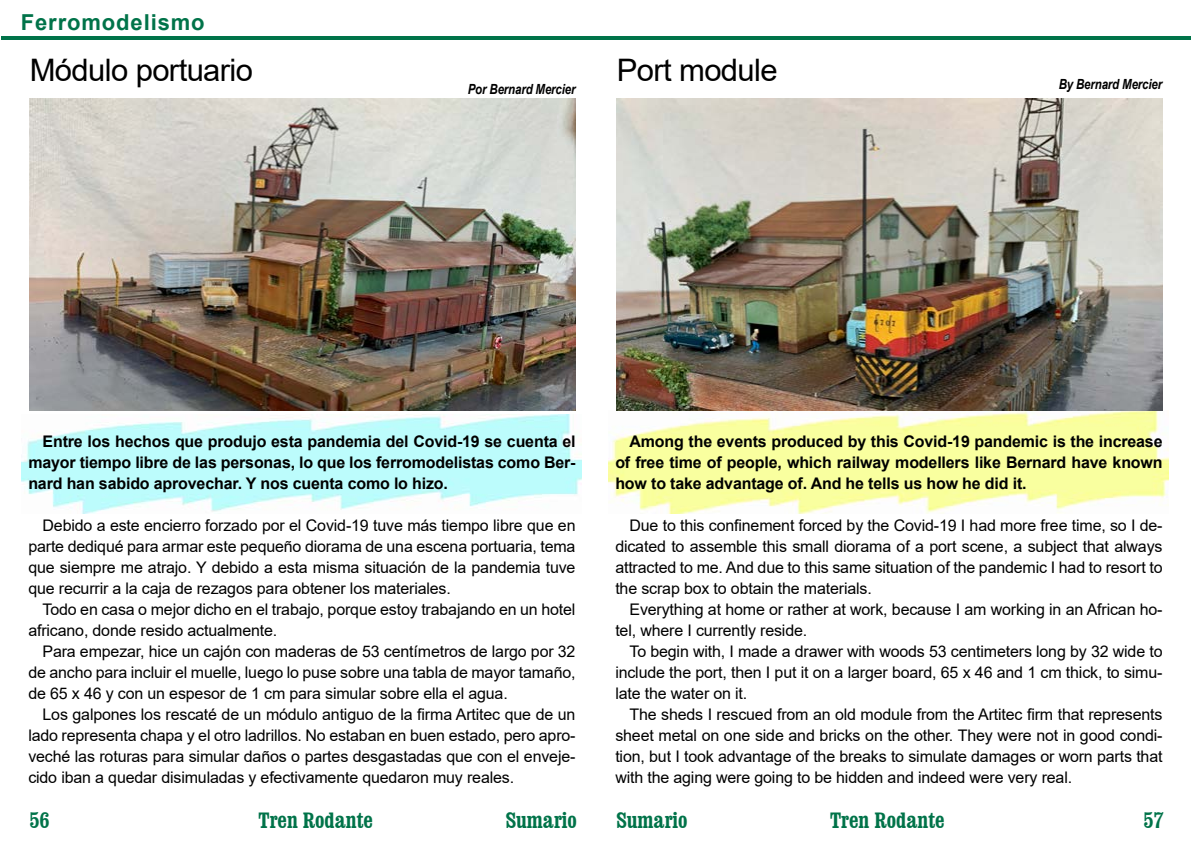
<style>
.page{position:relative;width:1191px;height:842px;background:#fff}
.page>*{position:absolute;margin:0;border:0;box-sizing:border-box;transform-origin:0 0}
.t1{font:31px "Arial";letter-spacing:-.02em;color:#000}
.t2{font:700 condensed 22px "Clarendon BT";color:#007349}
.t3{font:700 22px "Arial";letter-spacing:.04em;color:#007349}
.t4{font:16px/21px "Arial";letter-spacing:-.01em;color:#000;text-align:justify}
.t5{font:700 16px/21px "Arial";letter-spacing:-.01em;color:#000;text-align:justify}
.t6{font:italic 700 14px "Arial Narrow";letter-spacing:-.01em;color:#000}
</style>
<div class="page">
<hr style="left:1px;top:36px;width:1190px;height:4px;background:#007349">
<img style="left:608px;top:410px;width:560px;height:104px">
<img style="left:21px;top:415px;width:560px;height:99px">
<img style="left:30px;top:98px;width:545px;height:313px">
<img style="left:617px;top:98px;width:545px;height:313px">
<h2 class="t3" style="left:21px;top:6px;width:185px">Ferromodelismo</h2>
<h1 class="t1" style="left:30px;top:49px;width:225px">Módulo portuario</h1>
<p class="t6" style="left:468px;top:79px;width:109px">Por Bernard Mercier</p>
<h1 class="t1" style="left:617px;top:49px;width:162px">Port module</h1>
<p class="t6" style="left:1058px;top:73px;width:105px">By Bernard Mercier</p>
<p class="t5" style="left:28px;top:431px;width:549px;text-indent:14px">Entre los hechos que produjo esta pandemia del Covid-19 se cuenta el mayor tiempo libre de las personas, lo que los ferromodelistas como Ber&shy;nard han sabido aprovechar. Y nos cuenta como lo hizo.</p>
<p class="t4" style="left:28px;top:514px;width:549px;text-indent:14px">Debido a este encierro forzado por el Covid-19 tuve más tiempo libre que en parte dediqué para armar este pequeño diorama de una escena portuaria, tema que siempre me atrajo. Y debido a esta misma situación de la pandemia tuve que recurrir a la caja de rezagos para obtener los materiales.</p>
<p class="t4" style="left:28px;top:598px;width:548px;text-indent:14px">Todo en casa o mejor dicho en el trabajo, porque estoy trabajando en un hotel africano, donde resido actualmente.</p>
<p class="t4" style="left:28px;top:640px;width:549px;text-indent:14px">Para empezar, hice un cajón con maderas de 53 centímetros de largo por 32 de ancho para incluir el muelle, luego lo puse sobre una tabla de mayor tamaño, de 65 x 46 y con un espesor de 1 cm para simular sobre ella el agua.</p>
<p class="t4" style="left:28px;top:703px;width:549px;text-indent:14px">Los galpones los rescaté de un módulo antiguo de la firma Artitec que de un lado representa chapa y el otro ladrillos. No estaban en buen estado, pero apro&shy;veché las roturas para simular daños o partes desgastadas que con el enveje&shy;cido iban a quedar disimuladas y efectivamente quedaron muy reales.</p>
<p class="t5" style="left:615px;top:431px;width:549px;text-indent:14px">Among the events produced by this Covid-19 pandemic is the increase of free time of people, which railway modellers like Bernard have known how to take advantage of. And he tells us how he did it.</p>
<p class="t4" style="left:615px;top:514px;width:549px;text-indent:14px">Due to this confinement forced by the Covid-19 I had more free time, so I de&shy;dicated to assemble this small diorama of a port scene, a subject that always attracted to me. And due to this same situation of the pandemic I had to resort to the scrap box to obtain the materials.</p>
<p class="t4" style="left:615px;top:598px;width:549px;text-indent:14px">Everything at home or rather at work, because I am working in an African ho&shy;tel, where I currently reside.</p>
<p class="t4" style="left:615px;top:640px;width:549px;text-indent:14px">To begin with, I made a drawer with woods 53 centimeters long by 32 wide to include the port, then I put it on a larger board, 65 x 46 and 1 cm thick, to simu&shy;late the water on it.</p>
<p class="t4" style="left:615px;top:703px;width:549px;text-indent:14px">The sheds I rescued from an old module from the Artitec firm that represents sheet metal on one side and bricks on the other. They were not in good condi&shy;tion, but I took advantage of the breaks to simulate damages or worn parts that with the aging were going to be hidden and indeed were very real.</p>
<h2 class="t2" style="left:29px;top:807px;width:22px">56</h2>
<h2 class="t2" style="left:258px;top:807px;width:116px">Tren Rodante</h2>
<h2 class="t2" style="left:506px;top:807px;width:73px">Sumario</h2>
<h2 class="t2" style="left:616px;top:807px;width:73px">Sumario</h2>
<h2 class="t2" style="left:830px;top:807px;width:116px">Tren Rodante</h2>
<h2 class="t2" style="left:1143px;top:807px;width:22px">57</h2>
</div>
